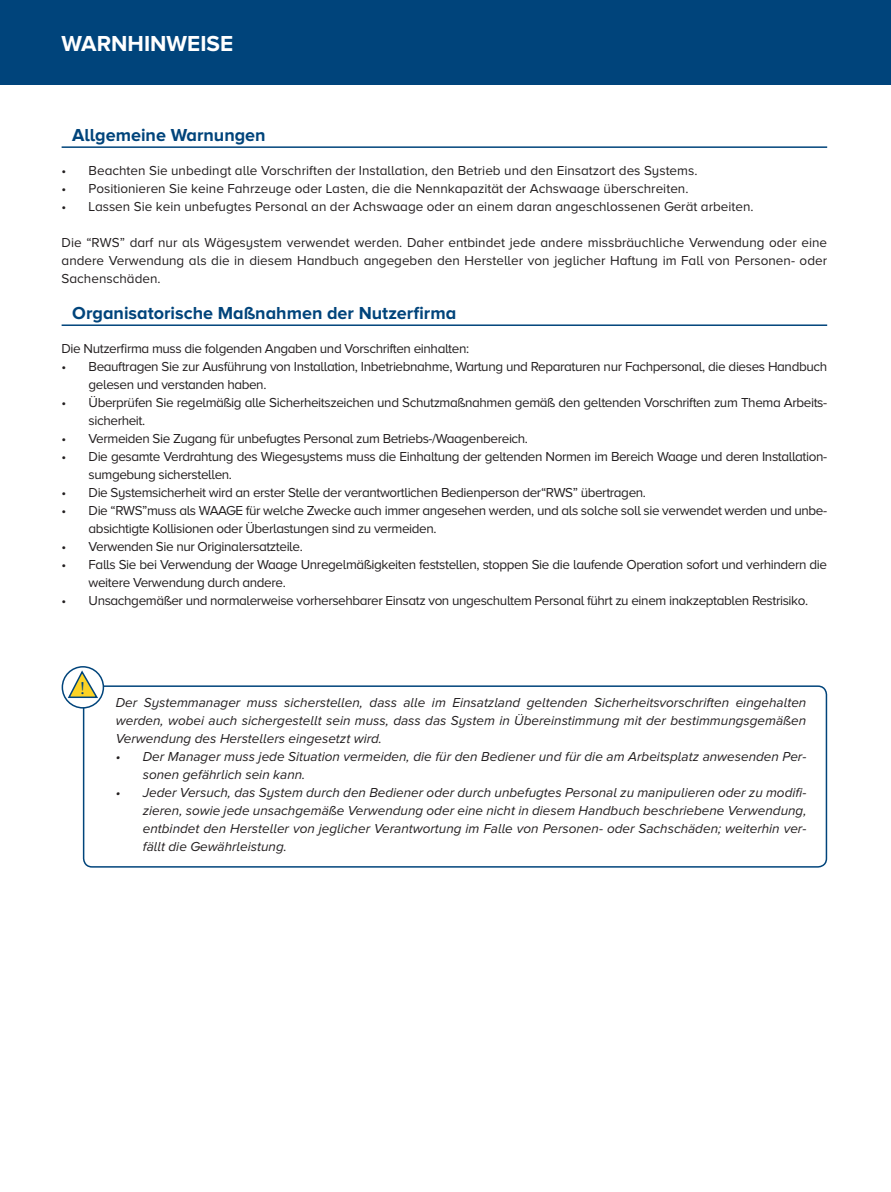
<style>
.page{position:relative;width:891px;height:1192px;background:#fff}
.page>*{position:absolute;margin:0;border:0;box-sizing:border-box;transform-origin:0 0}
.t1{font:700 22.5px "Proxima Nova A";color:#fff}
.t2{font:700 18px "Proxima Nova A";color:#00447b}
.t3{font:18px "Minion Pro";color:#00447b}
.t4{font:13.5px/18px "Proxima Nova A";letter-spacing:-.03em;color:#231f20}
.t5{font:italic 13.5px/18px "Proxima Nova A";color:#231f20;text-align:justify}
.t6{font:13.5px "Proxima Nova A";color:#231f20}
</style>
<div class="page">
<div style="left:0;top:0;width:891px;height:84px;background:#00447b"></div>
<div style="left:83px;top:685px;width:744px;height:182px;border:2px solid #00447b;border-radius:9px"></div>
<svg style="left:62px;top:667px;width:41px;height:41px"></svg>
<div style="left:62px;top:666px;width:42px;height:42px;border:2px solid #00447b;border-radius:50%"></div>
<svg style="left:67px;top:670px;width:32px;height:29px"></svg>
<hr style="left:62px;top:146px;width:765px;height:2px;background:#00447b">
<hr style="left:62px;top:324px;width:765px;height:2px;background:#00447b">
<h1 class="t1" style="left:62px;top:30px;width:173px">WARNHINWEISE</h1>
<h2 class="t2" style="left:72px;top:125px;width:195px">Allgemeine Warnungen</h2>
<p class="t6" style="left:62px;top:163px;width:637px">• Beachten Sie unbedingt alle Vorschriften der Installation, den Betrieb und den Einsatzort des Systems.</p>
<p class="t6" style="left:62px;top:181px;width:628px">• Positionieren Sie keine Fahrzeuge oder Lasten, die die Nennkapazität der Achswaage überschreiten.</p>
<p class="t6" style="left:62px;top:199px;width:693px">• Lassen Sie kein unbefugtes Personal an der Achswaage oder an einem daran angeschlossenen Gerät arbeiten.</p>
<p class="t4" style="left:62px;top:233px;width:767px;text-align:justify">Die “RWS” darf nur als Wägesystem verwendet werden. Daher entbindet jede andere missbräuchliche Verwendung oder eine andere Verwendung als die in diesem Handbuch angegeben den Hersteller von jeglicher Haftung im Fall von Personen- oder Sachenschäden.</p>
<h2 class="t2" style="left:72px;top:303px;width:385px">Organisatorische Maßnahmen der Nutzerfirma</h2>
<p class="t4" style="left:62px;top:339px;width:409px">Die Nutzerfirma muss die folgenden Angaben und Vorschriften einhalten:</p>
<p class="t4" style="left:89px;top:357px;width:740px;text-indent:-27px">• Beauftragen Sie zur Ausführung von Installation, Inbetriebnahme, Wartung und Reparaturen nur Fachpersonal, die dieses Handbuch gelesen und verstanden haben.</p>
<p class="t4" style="left:89px;top:393px;width:740px;text-indent:-27px">• Überprüfen Sie regelmäßig alle Sicherheitszeichen und Schutzmaßnahmen gemäß den geltenden Vorschriften zum Thema Arbeits&shy;sicherheit.</p>
<p class="t4" style="left:62px;top:429px;width:468px">• Vermeiden Sie Zugang für unbefugtes Personal zum Betriebs-/Waagenbereich.</p>
<p class="t4" style="left:89px;top:447px;width:740px;text-indent:-27px">• Die gesamte Verdrahtung des Wiegesystems muss die Einhaltung der geltenden Normen im Bereich Waage und deren Installation&shy;sumgebung sicherstellen.</p>
<p class="t4" style="left:62px;top:483px;width:586px">• Die Systemsicherheit wird an erster Stelle der verantwortlichen Bedienperson der“RWS” übertragen.</p>
<p class="t4" style="left:89px;top:501px;width:740px;text-indent:-27px">• Die “RWS”muss als WAAGE für welche Zwecke auch immer angesehen werden, und als solche soll sie verwendet werden und unbe&shy;absichtigte Kollisionen oder Überlastungen sind zu vermeiden.</p>
<p class="t4" style="left:62px;top:537px;width:243px">• Verwenden Sie nur Originalersatzteile.</p>
<p class="t4" style="left:89px;top:555px;width:740px;text-indent:-27px">• Falls Sie bei Verwendung der Waage Unregelmäßigkeiten feststellen, stoppen Sie die laufende Operation sofort und verhindern die weitere Verwendung durch andere.</p>
<p class="t4" style="left:62px;top:591px;width:748px">• Unsachgemäßer und normalerweise vorhersehbarer Einsatz von ungeschultem Personal führt zu einem inakzeptablen Restrisiko.</p>
<h2 class="t3" style="left:80px;top:676px;width:6px">!</h2>
<p class="t5" style="left:116px;top:693px;width:692px">Der Systemmanager muss sicherstellen, dass alle im Einsatzland geltenden Sicherheitsvorschriften eingehalten werden, wobei auch sichergestellt sein muss, dass das System in Übereinstimmung mit der bestimmungsgemäßen Verwendung des Herstellers eingesetzt wird.</p>
<p class="t5" style="left:143px;top:747px;width:665px;text-indent:-27px">• Der Manager muss jede Situation vermeiden, die für den Bediener und für die am Arbeitsplatz anwesenden Per&shy;sonen gefährlich sein kann.</p>
<p class="t5" style="left:143px;top:783px;width:665px;text-indent:-27px">• Jeder Versuch, das System durch den Bediener oder durch unbefugtes Personal zu manipulieren oder zu modifi&shy;zieren, sowie jede unsachgemäße Verwendung oder eine nicht in diesem Handbuch beschriebene Verwendung, entbindet den Hersteller von jeglicher Verantwortung im Falle von Personen- oder Sachschäden; weiterhin ver&shy;fällt die Gewährleistung.</p>
</div>
